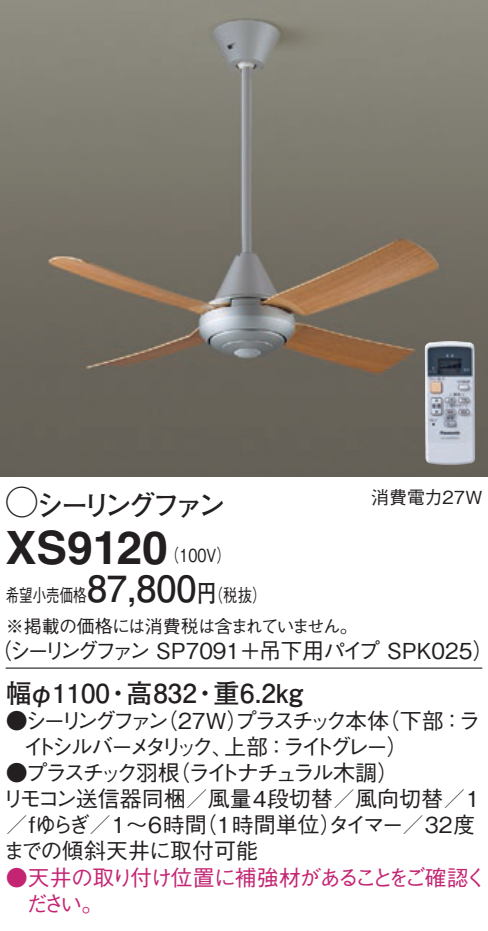
<style>
.page{position:relative;width:488px;height:931px;background:#fff}
.page>*{position:absolute;margin:0;border:0;box-sizing:border-box;transform-origin:0 0}
.t1{font:700 46px "Helvetica LT Std";color:#231f20}
.t2{font:700 36px "Futo Go B101 Pro";color:#231f20}
.t3{font:700 28px "Futo Go B101 Pro";letter-spacing:-.165em;color:#231f20}
.t4{font:700 26px "Futo Go B101 Pro";color:#231f20}
.t5{font:500 22px "Gothic BBB Pro";color:#231f20}
.t6{font:500 22px "Gothic BBB Pro";letter-spacing:-.005em;color:#231f20}
.t7{font:500 22px "Gothic BBB Pro";letter-spacing:-.1em;color:#231f20}
.t8{font:500 22px/26px "Gothic BBB Pro";letter-spacing:-.085em;color:#c42573}
.t9{font:500 22px/26px "Gothic BBB Pro";letter-spacing:-.185em;color:#231f20}
.t10{font:500 22px/26px "Gothic BBB Pro";letter-spacing:-.015em;color:#231f20}
.t11{font:500 22px "Gothic BBB Pro";letter-spacing:-.195em;color:#231f20}
.t12{font:500 22px "Gothic BBB Pro";letter-spacing:-.16em;color:#231f20}
.t13{font:500 18px "Gothic BBB Pro";letter-spacing:-.065em;color:#231f20}
.t14{font:500 18px "Gothic BBB Pro";color:#231f20;scale:.8 1}
.t15{font:500 18px "Gothic BBB Pro";color:#231f20}
.t16{font:500 18px "Gothic BBB Pro";color:#231f20;scale:.75 1}
.s1{font-family:"Ford Classification 1";font-weight:400;font-size:32px}
.s2{font-family:"Futo Go B101 Pro";font-weight:700;font-size:24px}
</style>
<div class="page">
<img style="left:0;top:0;width:488px;height:476px">
<img style="left:424px;top:341px;width:51px;height:124px">
<hr style="left:6px;top:667px;width:476px;height:1px;background:#231f20">
<p class="t3" style="left:6px;top:482px;width:222px"><span class="s1">A</span>シーリングファン</p>
<h1 class="t1" style="left:6px;top:519px;width:164px">XS9120</h1>
<p class="t14" style="left:165px;top:540px;width:84px">（100 (V</p>
<h2 class="t2" style="left:87px;top:559px;width:111px">87,800</h2>
<p class="t14" style="left:197px;top:580px;width:88px">（<span class="s2">円</span>税抜(</p>
<p class="t16" style="left:6px;top:580px;width:109px">希望小売価格</p>
<p class="t15" style="left:371px;top:482px;width:113px">消費電力27W</p>
<p class="t13" style="left:6px;top:612px;width:353px">※掲載の価格には消費税は含まれていません。</p>
<p class="t6" style="left:-10px;top:633px;width:505px">（シーリングファン SP7091＋吊下用パイプ SPK025(</p>
<p class="t4" style="left:213px;top:672px;width:91px">重6.2kg</p>
<p class="t4" style="left:6px;top:672px;width:106px">幅φ1100</p>
<p class="t4" style="left:126px;top:672px;width:72px">高832</p>
<p class="t4" style="left:105px;top:672px;width:27px">・</p>
<p class="t4" style="left:192px;top:672px;width:27px">・</p>
<p class="t7" style="left:156px;top:703px;width:235px">（27W プラスチック本体</p>
<p class="t7" style="left:226px;top:703px;width:23px">）</p>
<p class="t7" style="left:377px;top:703px;width:87px">（下部：</p>
<p class="t11" style="left:6px;top:703px;width:165px">●シーリングファン</p>
<p class="t7" style="left:458px;top:703px;width:23px">ラ</p>
<p class="t7" style="left:283px;top:729px;width:127px">ライトグレー(</p>
<p class="t7" style="left:224px;top:729px;width:65px">上部：</p>
<p class="t9" style="left:168px;top:731px;width:232px;text-indent:-146px">イトシルバーメタリック、<br>（ライトナチュラル木調(</p>
<p class="t12" style="left:6px;top:755px;width:176px">●プラスチック羽根</p>
<p class="t5" style="left:2px;top:781px;width:479px">リモコン送信器同梱／風量4段切替／風向切替／1</p>
<p class="t5" style="left:195px;top:807px;width:281px">（1時間単位タイマー／32度</p>
<p class="t7" style="left:320px;top:807px;width:23px">）</p>
<p class="t10" style="left:3px;top:809px;width:256px">／fゆらぎ／1～6時間<br>までの傾斜天井に取付可能</p>
<p class="t8" style="left:26px;top:861px;width:462px;text-indent:-20px">●天井の取り付け位置に補強材があることをご確認ください。</p>
</div>
